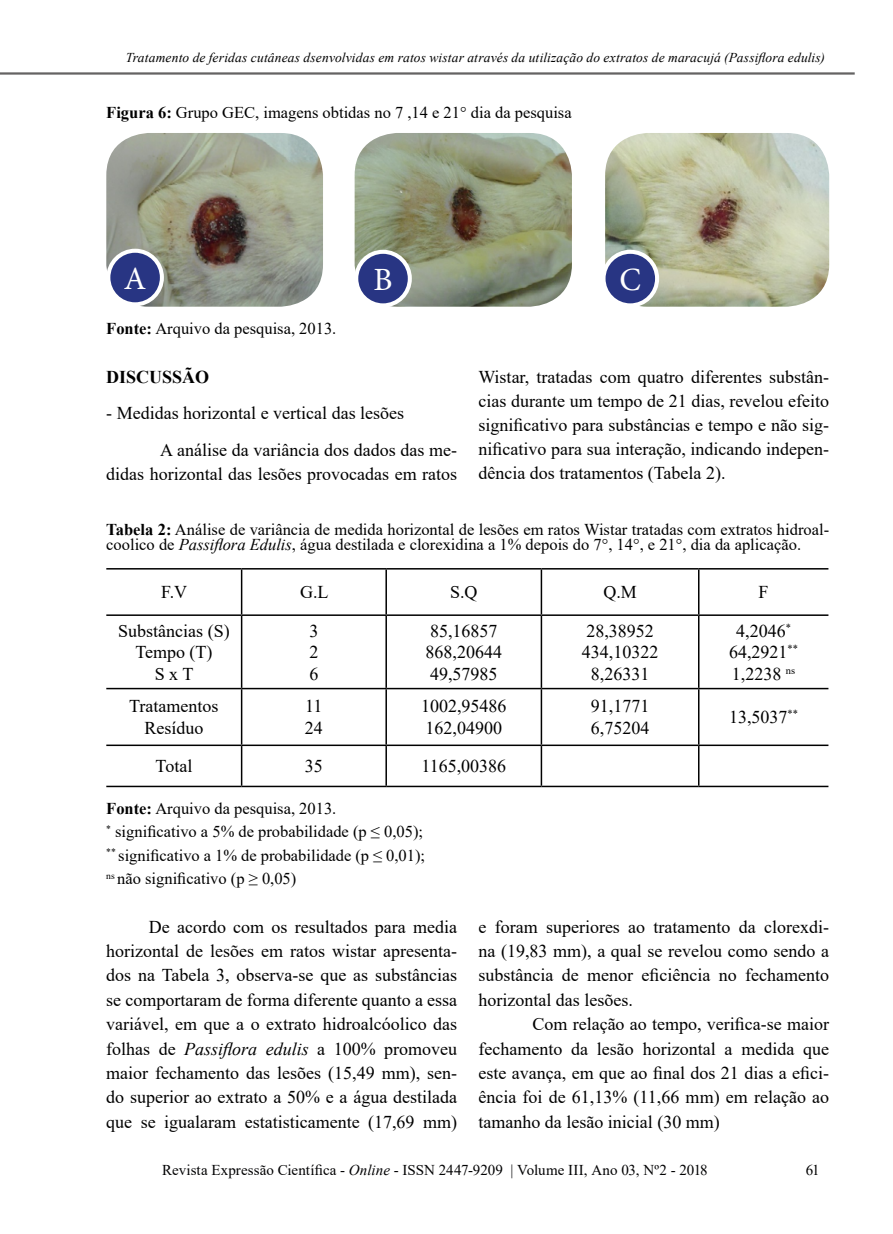
<style>
.page{position:relative;width:893px;height:1234px;background:#fff}
.page>*{position:absolute;margin:0;border:0;box-sizing:border-box;transform-origin:0 0}
.t1{font:32.4px "Minion Pro";color:#fff}
.t2{font:18px/24.3px "Times New Roman";color:#000}
.t3{font:700 18px "Times New Roman";color:#000}
.t4{font:16.5px/23.5px "Times New Roman";color:#000}
.t5{font:15px "Times New Roman";letter-spacing:.005em;color:#020203}
.t6{font:15px "Times New Roman";color:#000}
.t7{font:italic 13.5px "Times New Roman";letter-spacing:.01em;color:#000}
.s1{font-weight:700}
.s2{font-style:italic}
</style>
<div class="page">
<hr style="left:0;top:72px;width:855px;height:3px;background:#646363">
<img style="left:355px;top:133px;width:217px;height:173px">
<img style="left:605px;top:133px;width:224px;height:173px">
<img style="left:106px;top:133px;width:217px;height:173px">
<div style="left:108px;top:251px;width:54px;height:53px;background:#283583;border-radius:50%"></div>
<div style="left:106px;top:249px;width:58px;height:57px;border:4px solid #fff;border-radius:50%"></div>
<div style="left:356px;top:252px;width:54px;height:53px;background:#283583;border-radius:50%"></div>
<div style="left:354px;top:250px;width:58px;height:57px;border:4px solid #fff;border-radius:50%"></div>
<div style="left:603px;top:252px;width:54px;height:53px;background:#283583;border-radius:50%"></div>
<div style="left:601px;top:250px;width:58px;height:57px;border:4px solid #fff;border-radius:50%"></div>
<hr style="left:241px;top:569px;width:1px;height:45px;background:#000">
<hr style="left:385px;top:569px;width:2px;height:45px;background:#000">
<hr style="left:106px;top:687px;width:136px;height:2px;background:#000">
<hr style="left:242px;top:687px;width:144px;height:2px;background:#000">
<hr style="left:386px;top:687px;width:155px;height:2px;background:#000">
<hr style="left:541px;top:687px;width:158px;height:2px;background:#000">
<hr style="left:699px;top:687px;width:129px;height:2px;background:#000">
<hr style="left:106px;top:744px;width:136px;height:2px;background:#000">
<hr style="left:242px;top:744px;width:144px;height:2px;background:#000">
<hr style="left:386px;top:744px;width:155px;height:2px;background:#000">
<hr style="left:541px;top:744px;width:158px;height:2px;background:#000">
<hr style="left:699px;top:744px;width:129px;height:2px;background:#000">
<hr style="left:106px;top:568px;width:136px;height:1px;background:#000">
<hr style="left:242px;top:568px;width:144px;height:1px;background:#000">
<hr style="left:386px;top:568px;width:155px;height:1px;background:#000">
<hr style="left:541px;top:568px;width:158px;height:1px;background:#000">
<hr style="left:541px;top:569px;width:1px;height:45px;background:#000">
<hr style="left:699px;top:568px;width:129px;height:1px;background:#000">
<hr style="left:698px;top:569px;width:1px;height:45px;background:#000">
<hr style="left:106px;top:614px;width:136px;height:1px;background:#000">
<hr style="left:242px;top:614px;width:144px;height:1px;background:#000">
<hr style="left:386px;top:614px;width:155px;height:1px;background:#000">
<hr style="left:541px;top:614px;width:158px;height:1px;background:#000">
<hr style="left:699px;top:614px;width:129px;height:1px;background:#000">
<hr style="left:241px;top:615px;width:1px;height:72px;background:#000">
<hr style="left:385px;top:615px;width:2px;height:72px;background:#000">
<hr style="left:541px;top:615px;width:1px;height:72px;background:#000">
<hr style="left:698px;top:615px;width:1px;height:72px;background:#000">
<hr style="left:241px;top:689px;width:1px;height:55px;background:#000">
<hr style="left:385px;top:689px;width:2px;height:55px;background:#000">
<hr style="left:541px;top:689px;width:1px;height:55px;background:#000">
<hr style="left:698px;top:689px;width:1px;height:55px;background:#000">
<hr style="left:241px;top:746px;width:1px;height:39px;background:#000">
<hr style="left:385px;top:746px;width:2px;height:39px;background:#000">
<hr style="left:541px;top:746px;width:1px;height:39px;background:#000">
<hr style="left:698px;top:746px;width:1px;height:39px;background:#000">
<hr style="left:106px;top:785px;width:136px;height:2px;background:#000">
<hr style="left:242px;top:785px;width:144px;height:2px;background:#000">
<hr style="left:386px;top:785px;width:155px;height:2px;background:#000">
<hr style="left:541px;top:785px;width:158px;height:2px;background:#000">
<hr style="left:699px;top:785px;width:129px;height:2px;background:#000">
<p class="t7" style="left:126px;top:48px;width:700px">Tratamento de feridas cutâneas dsenvolvidas em ratos wistar através da utilização do extratos de maracujá (Passiflora edulis)</p>
<p class="t4" style="left:106px;top:100px;width:467px"><span class="s1">Figura 6:</span> Grupo GEC, imagens obtidas no 7 ,14 e 21° dia da pesquisa</p>
<h1 class="t1" style="left:124px;top:257px;width:24px">A</h1>
<h1 class="t1" style="left:373px;top:258px;width:21px">B</h1>
<h1 class="t1" style="left:619px;top:258px;width:23px">C</h1>
<p class="t4" style="left:106px;top:316px;width:232px"><span class="s1">Fonte:</span> Arquivo da pesquisa, 2013.</p>
<p class="t3" style="left:106px;top:364px;width:105px">DISCUSSÃO</p>
<p class="t2" style="left:160px;top:395px;width:298px;line-height:36px;text-indent:-54px">- Medidas horizontal e vertical das lesões<br>A análise da variância dos dados das me-</p>
<p class="t2" style="left:106px;top:460px;width:352px">didas horizontal das lesões provocadas em ratos</p>
<p class="t2" style="left:478px;top:364px;width:352px;text-align:justify">Wistar, tratadas com quatro diferentes substân&shy;cias durante um tempo de 21 dias, revelou efeito significativo para substâncias e tempo e não sig&shy;nificativo para sua interação, indicando indepen&shy;dência dos tratamentos (Tabela 2).</p>
<p class="t4" style="left:106px;top:521px;width:724px;line-height:15px"><span class="s1">Tabela 2:</span> Análise de variância de medida horizontal de lesões em ratos Wistar tratadas com extratos hidroal&shy;coolico de <span class="s2">Passiflora Edulis</span>, água destilada e clorexidina a 1% depois do 7°, 14°, e 21°, dia da aplicação.</p>
<p class="t2" style="left:161px;top:579px;width:28px">F.V</p>
<p class="t2" style="left:300px;top:579px;width:30px">G.L</p>
<p class="t2" style="left:450px;top:579px;width:29px">S.Q</p>
<p class="t2" style="left:603px;top:579px;width:35px">Q.M</p>
<p class="t2" style="left:759px;top:579px;width:12px">F</p>
<p class="t2" style="left:118px;top:619px;width:113px;line-height:21.6px;text-align:center">Substâncias (S)<br>Tempo (T)<br>S x T</p>
<p class="t2" style="left:309px;top:619px;width:10px;line-height:21.6px;text-align:justify">3<br>2<br>6</p>
<p class="t2" style="left:426px;top:619px;width:78px;line-height:21.6px">85,16857<br>868,20644<br>49,57985</p>
<p class="t2" style="left:582px;top:619px;width:78px;line-height:21.6px;text-align:center">28,38952<br>434,10322<br>8,26331</p>
<p class="t2" style="left:729px;top:619px;width:70px;line-height:21.6px;text-align:center">4,2046<sup>*<br></sup>64,2921<sup>**<br></sup>1,2238 <sup>ns</sup></p>
<p class="t2" style="left:129px;top:694px;width:91px;line-height:21.6px;text-align:center">Tratamentos<br>Resíduo</p>
<p class="t2" style="left:305px;top:694px;width:19px;line-height:21.6px">11<br>24</p>
<p class="t2" style="left:421px;top:694px;width:87px;line-height:21.6px">1002,95486<br>162,04900</p>
<p class="t2" style="left:591px;top:694px;width:60px;line-height:21.6px">91,1771<br>6,75204</p>
<p class="t2" style="left:729px;top:704px;width:70px">13,5037<sup>**</sup></p>
<p class="t2" style="left:156px;top:753px;width:38px">Total</p>
<p class="t2" style="left:305px;top:753px;width:19px">35</p>
<p class="t2" style="left:421px;top:753px;width:86px">1165,00386</p>
<p class="t4" style="left:106px;top:795px;width:320px"><span class="s1">Fonte:</span> Arquivo da pesquisa, 2013.<br><sup>*</sup> significativo a 5% de probabilidade (p ≤ 0,05); <sup>**</sup> significativo a 1% de probabilidade (p ≤ 0,01); <sup>ns</sup> não significativo (p ≥ 0,05)</p>
<p class="t2" style="left:106px;top:913px;width:352px;text-align:justify;text-indent:43px">De acordo com os resultados para media horizontal de lesões em ratos wistar apresenta&shy;dos na Tabela 3, observa-se que as substâncias se comportaram de forma diferente quanto a essa variável, em que a o extrato hidroalcóolico das folhas de <span class="s2">Passiflora edulis</span> a 100% promoveu maior fechamento das lesões (15,49 mm), sen&shy;do superior ao extrato a 50% e a água destilada que se igualaram estatisticamente (17,69 mm)</p>
<p class="t2" style="left:478px;top:913px;width:352px;text-align:justify">e foram superiores ao tratamento da clorexdi&shy;na (19,83 mm), a qual se revelou como sendo a substância de menor eficiência no fechamento horizontal das lesões.</p>
<p class="t2" style="left:478px;top:1011px;width:352px;text-align:justify;text-indent:54px">Com relação ao tempo, verifica-se maior fechamento da lesão horizontal a medida que este avança, em que ao final dos 21 dias a efici&shy;ência foi de 61,13% (11,66 mm) em relação ao tamanho da lesão inicial (30 mm)</p>
<p class="t5" style="left:162px;top:1158px;width:547px">Revista Expressão Científica - <span class="s2">Online</span> - ISSN 2447-9209 | Volume III, Ano 03, Nº2 - 2018</p>
<p class="t6" style="left:806px;top:1158px;width:16px">61</p>
</div>
